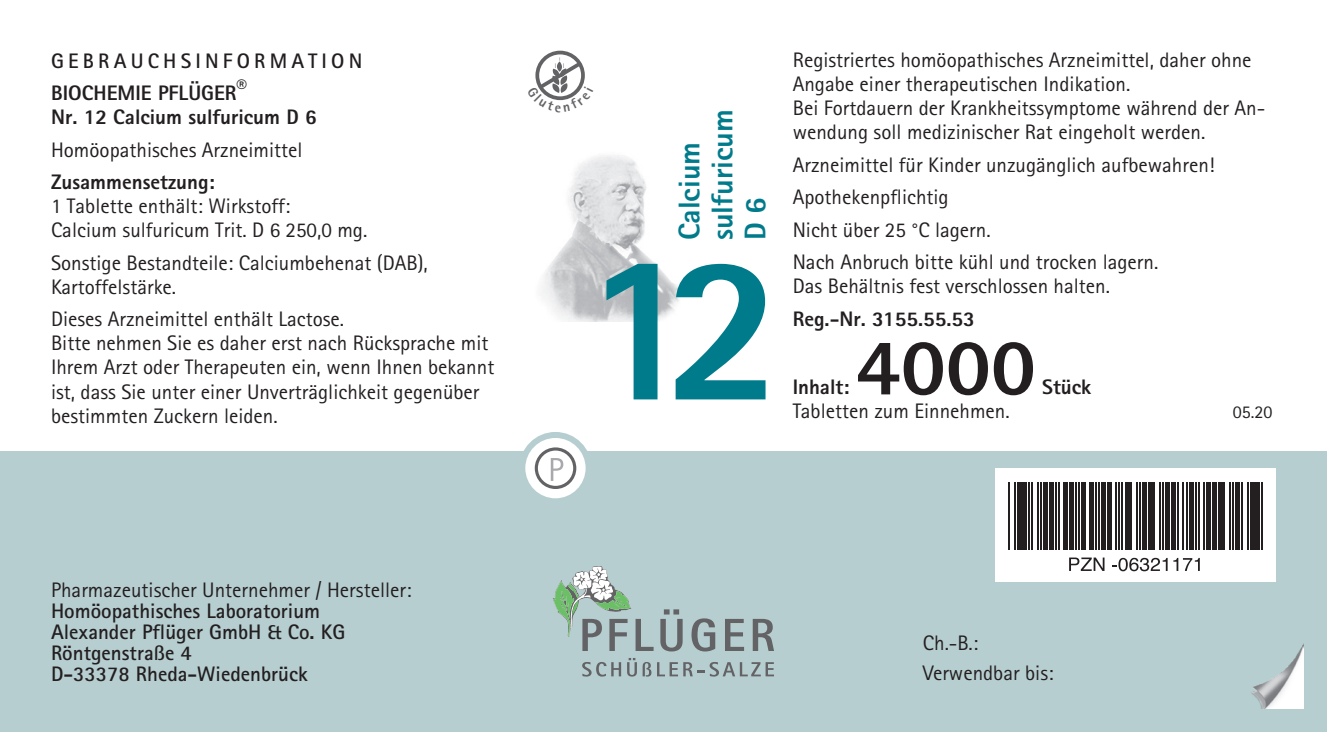
<style>
.page{position:relative;width:1327px;height:732px;background:#fff}
.page>*{position:absolute;margin:0;border:0;box-sizing:border-box;transform-origin:0 0}
.t1{font:800 210px "Rotis Sans Serif";color:#007b8b}
.t2{font:800 81px "Rotis Sans Serif";color:#231f20}
.t3{font:800 30px/33px "Rotis Sans Serif";color:#007b8b}
.t4{font:21px/24px "Rotis Sans Serif";color:#231f20}
.t5{font:700 21px "Rotis Sans Serif";color:#231f20}
.t6{font:800 21px "Rotis Sans Serif";color:#231f20}
.t7{font:700 21px "Rotis Sans Serif";letter-spacing:.2em;color:#231f20}
.t8{font:18px "Rotis Sans Serif";color:#231f20}
</style>
<div class="page">
<div style="left:1px;top:451px;width:1326px;height:280px;background:#b7ced1"></div>
<img style="left:542px;top:155px;width:138px;height:166px">
<svg style="left:660px;top:609px;width:22px;height:42px"></svg>
<svg style="left:691px;top:618px;width:24px;height:33px"></svg>
<svg style="left:725px;top:618px;width:19px;height:32px"></svg>
<svg style="left:753px;top:618px;width:21px;height:32px"></svg>
<svg style="left:553px;top:566px;width:100px;height:84px"></svg>
<svg style="left:582px;top:662px;width:39px;height:14px"></svg>
<svg style="left:627px;top:658px;width:24px;height:18px"></svg>
<svg style="left:657px;top:662px;width:117px;height:14px"></svg>
<img style="left:1251px;top:645px;width:52px;height:63px">
<svg style="left:522px;top:435px;width:66px;height:66px;fill:#fff"></svg>
<div style="left:535px;top:447px;width:41px;height:42px;border:3px solid #636366;border-radius:50%"></div>
<svg style="left:551px;top:458px;width:12px;height:23px"></svg>
<div style="left:519px;top:432px;width:72px;height:72px;border:6px solid #b7ced1;border-radius:50%"></div>
<div style="left:535px;top:51px;width:50px;height:49px;border:4px solid #636366;border-radius:50%"></div>
<div style="left:995px;top:468px;width:281px;height:114px;background:#fff"></div>
<hr style="left:1008px;top:482px;width:1px;height:67px;background:#231f20">
<hr style="left:1014px;top:482px;width:1px;height:67px;background:#231f20">
<hr style="left:1017px;top:482px;width:4px;height:67px;background:#231f20">
<hr style="left:1022px;top:482px;width:4px;height:67px;background:#231f20">
<hr style="left:1028px;top:482px;width:2px;height:67px;background:#231f20">
<hr style="left:1031px;top:482px;width:2px;height:67px;background:#231f20">
<hr style="left:1037px;top:482px;width:1px;height:67px;background:#231f20">
<hr style="left:1040px;top:482px;width:2px;height:67px;background:#231f20">
<hr style="left:1043px;top:482px;width:4px;height:67px;background:#231f20">
<hr style="left:1049px;top:482px;width:4px;height:67px;background:#231f20">
<hr style="left:1054px;top:482px;width:2px;height:67px;background:#231f20">
<hr style="left:1058px;top:482px;width:1px;height:67px;background:#231f20">
<hr style="left:1063px;top:482px;width:4px;height:67px;background:#231f20">
<hr style="left:1069px;top:482px;width:4px;height:67px;background:#231f20">
<hr style="left:1075px;top:482px;width:1px;height:67px;background:#231f20">
<hr style="left:1078px;top:482px;width:1px;height:67px;background:#231f20">
<hr style="left:1081px;top:482px;width:4px;height:67px;background:#231f20">
<hr style="left:1089px;top:482px;width:4px;height:67px;background:#231f20">
<hr style="left:1095px;top:482px;width:1px;height:67px;background:#231f20">
<hr style="left:1098px;top:482px;width:2px;height:67px;background:#231f20">
<hr style="left:1101px;top:482px;width:4px;height:67px;background:#231f20">
<hr style="left:1107px;top:482px;width:4px;height:67px;background:#231f20">
<hr style="left:1115px;top:482px;width:1px;height:67px;background:#231f20">
<hr style="left:1118px;top:482px;width:2px;height:67px;background:#231f20">
<hr style="left:1121px;top:482px;width:2px;height:67px;background:#231f20">
<hr style="left:1124px;top:482px;width:2px;height:67px;background:#231f20">
<hr style="left:1128px;top:482px;width:4px;height:67px;background:#231f20">
<hr style="left:1136px;top:482px;width:1px;height:67px;background:#231f20">
<hr style="left:1139px;top:482px;width:2px;height:67px;background:#231f20">
<hr style="left:1142px;top:482px;width:4px;height:67px;background:#231f20">
<hr style="left:1148px;top:482px;width:4px;height:67px;background:#231f20">
<hr style="left:1153px;top:482px;width:2px;height:67px;background:#231f20">
<hr style="left:1159px;top:482px;width:2px;height:67px;background:#231f20">
<hr style="left:1162px;top:482px;width:2px;height:67px;background:#231f20">
<hr style="left:1165px;top:482px;width:4px;height:67px;background:#231f20">
<hr style="left:1171px;top:482px;width:4px;height:67px;background:#231f20">
<hr style="left:1177px;top:482px;width:1px;height:67px;background:#231f20">
<hr style="left:1182px;top:482px;width:2px;height:67px;background:#231f20">
<hr style="left:1186px;top:482px;width:1px;height:67px;background:#231f20">
<hr style="left:1189px;top:482px;width:4px;height:67px;background:#231f20">
<hr style="left:1194px;top:482px;width:2px;height:67px;background:#231f20">
<hr style="left:1198px;top:482px;width:1px;height:67px;background:#231f20">
<hr style="left:1203px;top:482px;width:2px;height:67px;background:#231f20">
<hr style="left:1206px;top:482px;width:4px;height:67px;background:#231f20">
<hr style="left:1212px;top:482px;width:4px;height:67px;background:#231f20">
<hr style="left:1218px;top:482px;width:4px;height:67px;background:#231f20">
<hr style="left:1223px;top:482px;width:2px;height:67px;background:#231f20">
<hr style="left:1229px;top:482px;width:2px;height:67px;background:#231f20">
<hr style="left:1232px;top:482px;width:2px;height:67px;background:#231f20">
<hr style="left:1235px;top:482px;width:4px;height:67px;background:#231f20">
<hr style="left:1241px;top:482px;width:2px;height:67px;background:#231f20">
<hr style="left:1247px;top:482px;width:1px;height:67px;background:#231f20">
<hr style="left:1250px;top:482px;width:4px;height:67px;background:#231f20">
<hr style="left:1255px;top:482px;width:4px;height:67px;background:#231f20">
<hr style="left:1261px;top:482px;width:2px;height:67px;background:#231f20">
<svg style="left:1069px;top:557px;width:35px;height:13px"></svg>
<svg style="left:1112px;top:557px;width:55px;height:14px"></svg>
<svg style="left:1173px;top:557px;width:26px;height:13px"></svg>
<svg style="left:535px;top:57px;width:50px;height:44px"></svg>
<p class="t7" style="left:51px;top:47px;width:313px">GEBRAUCHSINFORMATION</p>
<p class="t6" style="left:51px;top:80px;width:198px">BIOCHEMIE PFLÜGER®</p>
<p class="t6" style="left:51px;top:104px;width:267px">Nr. 12 Calcium sulfuricum D 6</p>
<p class="t4" style="left:51px;top:137px;width:253px">Homöopathisches Arzneimittel</p>
<p class="t6" style="left:51px;top:169px;width:165px">Zusammensetzung:</p>
<p class="t4" style="left:51px;top:194px;width:241px">1 Tablette enthält: Wirkstoff:</p>
<p class="t4" style="left:51px;top:218px;width:318px">Calcium sulfuricum Trit. D 6 250,0 mg.</p>
<p class="t4" style="left:51px;top:250px;width:378px">Sonstige Bestandteile: Calciumbehenat (DAB),<br>Kartoffelstärke.</p>
<p class="t4" style="left:51px;top:307px;width:295px">Dieses Arzneimittel enthält Lactose.</p>
<p class="t4" style="left:51px;top:331px;width:445px">Bitte nehmen Sie es daher erst nach Rücksprache mit Ihrem Arzt oder Therapeuten ein, wenn Ihnen bekannt ist, dass Sie unter einer Unverträglichkeit gegenüber bestimmten Zuckern leiden.</p>
<p class="t4" style="left:51px;top:577px;width:362px">Pharmazeutischer Unternehmer / Hersteller:</p>
<p class="t5" style="left:51px;top:597px;width:271px">Homöopathisches Laboratorium</p>
<p class="t5" style="left:51px;top:618px;width:296px">Alexander Pflüger GmbH &amp; Co. KG</p>
<p class="t5" style="left:51px;top:639px;width:142px">Röntgenstraße 4</p>
<p class="t5" style="left:51px;top:660px;width:258px">D-33378 Rheda-Wiedenbrück</p>
<p class="t3" style="left:672px;top:240px;width:100px;rotate:-90deg">Calcium</p>
<p class="t3" style="left:705px;top:240px;width:133px;rotate:-90deg">sulfuricum<br>D 6</p>
<p class="t1" style="left:582px;top:194px;width:201px">12</p>
<p class="t4" style="left:793px;top:48px;width:460px">Registriertes homöopathisches Arzneimittel, daher ohne<br>Angabe einer therapeutischen Indikation.</p>
<p class="t4" style="left:793px;top:96px;width:474px">Bei Fortdauern der Krankheitssymptome während der An&shy;wendung soll medizinischer Rat eingeholt werden.</p>
<p class="t4" style="left:793px;top:152px;width:423px">Arzneimittel für Kinder unzugänglich aufbewahren!</p>
<p class="t4" style="left:793px;top:185px;width:157px">Apothekenpflichtig</p>
<p class="t4" style="left:793px;top:217px;width:199px">Nicht über 25 °C lagern.</p>
<p class="t4" style="left:793px;top:250px;width:367px">Nach Anbruch bitte kühl und trocken lagern.</p>
<p class="t4" style="left:793px;top:274px;width:319px">Das Behältnis fest verschlossen halten.</p>
<p class="t6" style="left:793px;top:305px;width:184px">Reg.-Nr. 3155.55.53</p>
<p class="t6" style="left:793px;top:374px;width:58px">Inhalt:</p>
<p class="t2" style="left:855px;top:315px;width:182px">4000</p>
<p class="t6" style="left:1042px;top:374px;width:50px">Stück</p>
<p class="t4" style="left:793px;top:399px;width:218px">Tabletten zum Einnehmen.</p>
<p class="t8" style="left:1232px;top:401px;width:41px">05.20</p>
<p class="t4" style="left:923px;top:631px;width:57px">Ch.-B.:</p>
<p class="t4" style="left:923px;top:660px;width:132px">Verwendbar bis:</p>
</div>
